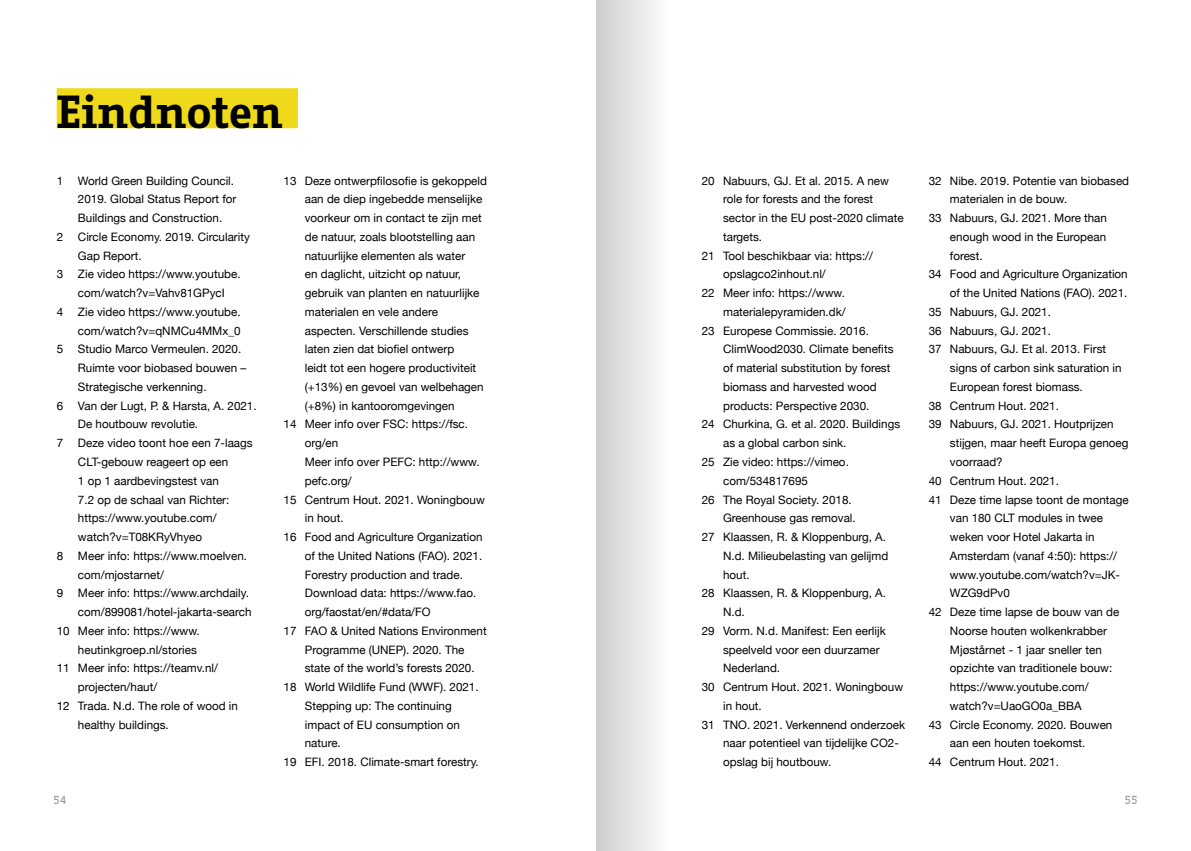
<style>
.page{position:relative;width:1191px;height:851px;background:#fff}
.page>*{position:absolute;margin:0;border:0;box-sizing:border-box;transform-origin:0 0}
.HOOFDSTUK-ARTIKEL_TI{font:700 45px "Fago Office Serif";letter-spacing:-.005em;color:#000}
.t1{font:11.62px/18.8px "Helvetica Neue";color:#000}
.t2{font:11.62px "Fago Office Serif";color:#939393}
</style>
<div class="page">
<div style="left:57px;top:88px;width:241px;height:40px;background:#eeda1b"></div>
<div style="left:596px;top:0;width:75px;height:850px;background:linear-gradient(to right,#cdcdcd,#fefefe)"></div>
<p class="HOOFDSTUK-ARTIKEL_TI" style="left:57px;top:87px;width:228px">Eindnoten</p>
<p class="t1" style="left:57px;top:172px;width:8px">1</p>
<p class="t1" style="left:78px;top:172px;width:160px">World Green Building Council.<br>2019. Global Status Report for<br>Buildings and Construction.</p>
<p class="t1" style="left:57px;top:228px;width:8px">2</p>
<p class="t1" style="left:78px;top:228px;width:173px">Circle Economy. 2019. Circularity<br>Gap Report.</p>
<p class="t1" style="left:57px;top:265px;width:8px">3</p>
<p class="t1" style="left:78px;top:265px;width:164px">Zie video https://www.youtube. com/watch?v=Vahv81GPycI</p>
<p class="t1" style="left:57px;top:303px;width:8px">4</p>
<p class="t1" style="left:78px;top:303px;width:164px">Zie video https://www.youtube. com/watch?v=qNMCu4MMx_0</p>
<p class="t1" style="left:57px;top:340px;width:8px">5</p>
<p class="t1" style="left:78px;top:340px;width:170px">Studio Marco Vermeulen. 2020.<br>Ruimte voor biobased bouwen –<br>Strategische verkenning.</p>
<p class="t1" style="left:57px;top:397px;width:8px">6</p>
<p class="t1" style="left:78px;top:397px;width:180px">Van der Lugt, P. &amp; Harsta, A. 2021.<br>De houtbouw revolutie.</p>
<p class="t1" style="left:57px;top:434px;width:8px">7</p>
<p class="t1" style="left:78px;top:434px;width:176px">Deze video toont hoe een 7-laags<br>CLT-gebouw reageert op een<br>1 op 1 aardbevingstest van<br>7.2 op de schaal van Richter: https://www.youtube.com/ watch?v=T08KRyVhyeo</p>
<p class="t1" style="left:57px;top:547px;width:8px">8</p>
<p class="t1" style="left:78px;top:547px;width:170px">Meer info: https://www.moelven. com/mjostarnet/</p>
<p class="t1" style="left:57px;top:584px;width:8px">9</p>
<p class="t1" style="left:78px;top:584px;width:175px">Meer info: https://www.archdaily. com/899081/hotel-jakarta-search</p>
<p class="t1" style="left:57px;top:622px;width:145px;text-align:right">10 Meer info: https://www. heutinkgroep.nl/stories</p>
<p class="t1" style="left:78px;top:659px;width:141px;text-indent:-21px">11 Meer info: https://teamv.nl/ projecten/haut/</p>
<p class="t1" style="left:78px;top:697px;width:161px;text-indent:-21px">12 Trada. N.d. The role of wood in healthy buildings.</p>
<p class="t1" style="left:305px;top:172px;width:184px;text-indent:-21px">13 Deze ontwerpfilosofie is gekoppeld aan de diep ingebedde menselijke voorkeur om in contact te zijn met de natuur, zoals blootstelling aan natuurlijke elementen als water<br>en daglicht, uitzicht op natuur, gebruik van planten en natuurlijke materialen en vele andere aspecten. Verschillende studies laten zien dat biofiel ontwerp<br>leidt tot een hogere productiviteit (+13%) en gevoel van welbehagen (+8%) in kantooromgevingen</p>
<p class="t1" style="left:305px;top:415px;width:176px;text-indent:-21px">14 Meer info over FSC: https://fsc. org/en<br>Meer info over PEFC: http://www. pefc.org/</p>
<p class="t1" style="left:305px;top:490px;width:182px;text-indent:-21px">15 Centrum Hout. 2021. Woningbouw in hout.</p>
<p class="t1" style="left:305px;top:528px;width:179px;text-indent:-21px">16 Food and Agriculture Organization of the United Nations (FAO). 2021.<br>Forestry production and trade.<br>Download data: https://www.fao. org/faostat/en/#data/FO</p>
<p class="t1" style="left:305px;top:622px;width:183px;text-indent:-21px">17 FAO &amp; United Nations Environment<br>Programme (UNEP). 2020. The state of the world’s forests 2020.</p>
<p class="t1" style="left:305px;top:678px;width:175px;text-indent:-21px">18 World Wildlife Fund (WWF). 2021.<br>Stepping up: The continuing impact of EU consumption on nature.</p>
<p class="t1" style="left:283px;top:753px;width:197px">19 EFI. 2018. Climate-smart forestry.</p>
<p class="t1" style="left:723px;top:172px;width:182px;text-indent:-21px">20 Nabuurs, GJ. Et al. 2015. A new role for forests and the forest sector in the EU post-2020 climate targets.</p>
<p class="t1" style="left:723px;top:247px;width:151px;text-indent:-21px">21 Tool beschikbaar via: https:// opslagco2inhout.nl/</p>
<p class="t1" style="left:702px;top:284px;width:145px;text-align:right">22 Meer info: https://www. materialepyramiden.dk/</p>
<p class="t1" style="left:723px;top:322px;width:172px;text-indent:-21px">23 Europese Commissie. 2016.<br>ClimWood2030. Climate benefits of material substitution by forest biomass and harvested wood products: Perspective 2030.</p>
<p class="t1" style="left:723px;top:415px;width:179px;text-indent:-21px">24 Churkina, G. et al. 2020. Buildings as a global carbon sink.</p>
<p class="t1" style="left:723px;top:453px;width:127px;text-indent:-21px">25 Zie video: https://vimeo. com/534817695</p>
<p class="t1" style="left:723px;top:490px;width:134px;text-indent:-21px">26 The Royal Society. 2018.<br>Greenhouse gas removal.</p>
<p class="t1" style="left:723px;top:528px;width:167px;text-indent:-21px">27 Klaassen, R. &amp; Kloppenburg, A.<br>N.d. Milieubelasting van gelijmd hout.</p>
<p class="t1" style="left:723px;top:584px;width:164px;text-indent:-21px">28 Klaassen, R. &amp; Kloppenburg, A.<br>N.d.</p>
<p class="t1" style="left:723px;top:622px;width:164px;text-indent:-21px">29 Vorm. N.d. Manifest: Een eerlijk speelveld voor een duurzamer<br>Nederland.</p>
<p class="t1" style="left:723px;top:678px;width:182px;text-indent:-21px">30 Centrum Hout. 2021. Woningbouw in hout.</p>
<p class="t1" style="left:723px;top:715px;width:183px;text-indent:-21px">31 TNO. 2021. Verkennend onderzoek naar potentieel van tijdelijke CO2- opslag bij houtbouw.</p>
<p class="t1" style="left:950px;top:172px;width:181px;text-indent:-21px">32 Nibe. 2019. Potentie van biobased materialen in de bouw.</p>
<p class="t1" style="left:950px;top:209px;width:159px;text-align:justify;text-indent:-21px">33 Nabuurs, GJ. 2021. More than enough wood in the European forest.</p>
<p class="t1" style="left:928px;top:265px;width:200px;text-align:right">34 Food and Agriculture Organization of the United Nations (FAO). 2021.</p>
<p class="t1" style="left:928px;top:303px;width:124px">35 Nabuurs, GJ. 2021.</p>
<p class="t1" style="left:928px;top:322px;width:124px">36 Nabuurs, GJ. 2021.</p>
<p class="t1" style="left:950px;top:340px;width:173px;text-indent:-21px">37 Nabuurs, GJ. Et al. 2013. First signs of carbon sink saturation in<br>European forest biomass.</p>
<p class="t1" style="left:928px;top:397px;width:132px">38 Centrum Hout. 2021.</p>
<p class="t1" style="left:950px;top:415px;width:180px;text-indent:-21px">39 Nabuurs, GJ. 2021. Houtprijzen stijgen, maar heeft Europa genoeg voorraad?</p>
<p class="t1" style="left:928px;top:472px;width:132px">40 Centrum Hout. 2021.</p>
<p class="t1" style="left:950px;top:490px;width:180px;text-indent:-21px">41 Deze time lapse toont de montage van 180 CLT modules in twee weken voor Hotel Jakarta in<br>Amsterdam (vanaf 4:50): https:// www.youtube.com/watch?v=JK-<br>WZG9dPv0</p>
<p class="t1" style="left:950px;top:603px;width:171px;text-indent:-21px">42 Deze time lapse de bouw van de<br>Noorse houten wolkenkrabber<br>Mjøstårnet - 1 jaar sneller ten opzichte van traditionele bouw: https://www.youtube.com/ watch?v=UaoGO0a_BBA</p>
<p class="t1" style="left:928px;top:715px;width:185px;text-align:center">43 Circle Economy. 2020. Bouwen aan een houten toekomst.</p>
<p class="t1" style="left:928px;top:753px;width:132px">44 Centrum Hout. 2021.</p>
<p class="t2" style="left:53px;top:793px;width:15px">54</p>
<p class="t2" style="left:1124px;top:793px;width:15px">55</p>
</div>
